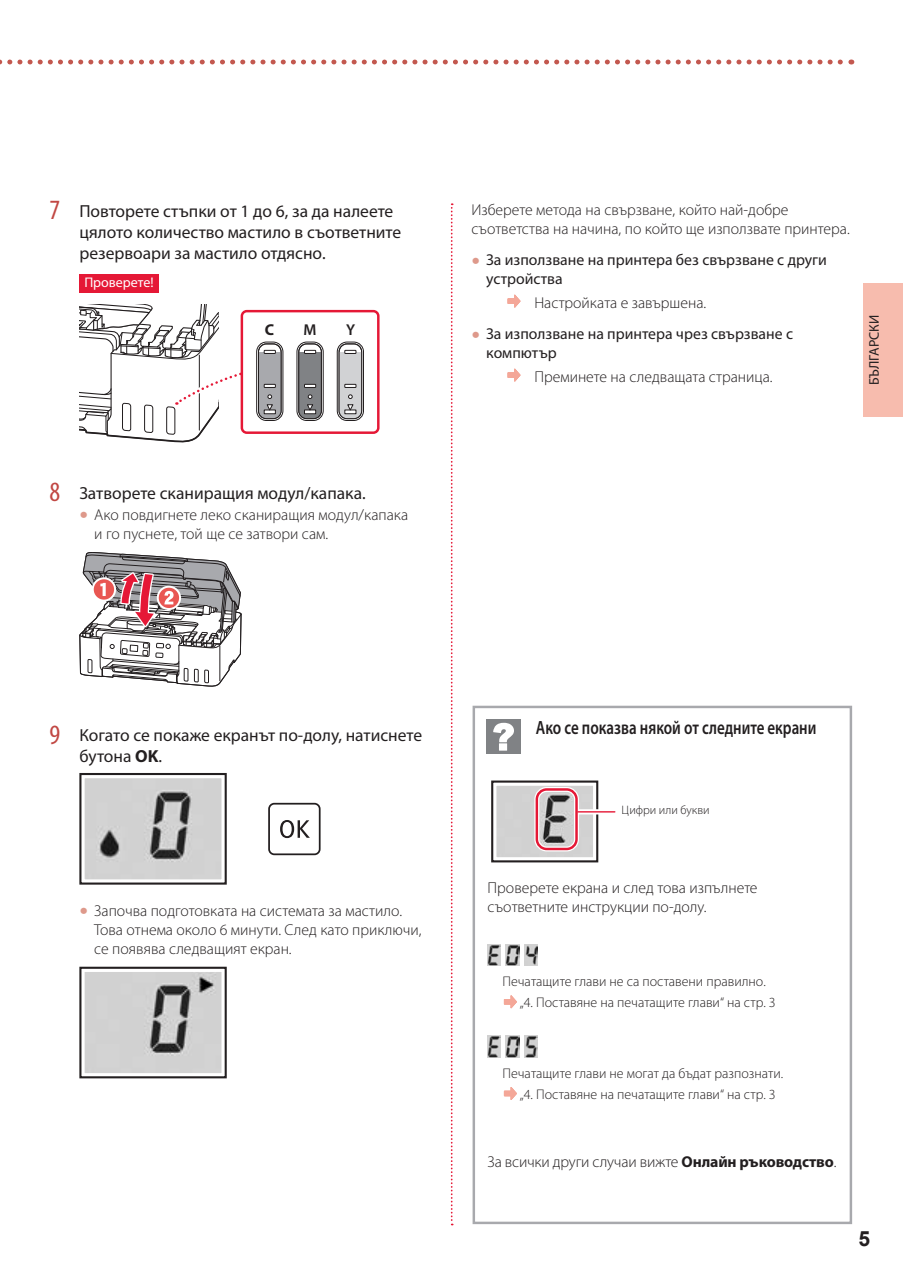
<style>
.page{position:relative;width:903px;height:1275px;background:#fff}
.page>*{position:absolute;margin:0;border:0;box-sizing:border-box;transform-origin:0 0}
.t1{font:700 21px "Arial";color:#231f20}
.t2{font:600 19.25px "Myriad Pro";color:#231f20;scale:.78 1}
.t3{font:17.5px/21px "Myriad Pro";color:#231f20}
.t4{font:300 15.75px/18.9px "Myriad Pro";color:#231f20}
.t5{font:15.75px/18.9px "Myriad Pro";color:#231f20}
.t6{font:600 15.75px "Myriad Pro";color:#231f20}
.t7{font:700 15.75px "Myriad Pro";color:#231f20}
.t8{font:300 14px/20.7px "Myriad Pro";color:#231f20}
.t9{font:14px "Myriad Pro";color:#fff}
.t10{font:14px "Myriad Pro";letter-spacing:-.005em;color:#231f20}
.t11{font:300 12.25px "Myriad Pro";color:#231f20}
.s1{font-stretch:condensed;font-size:28px;color:#c14743}
.s2{font-size:35px;color:#de998b}
.s3{font-weight:300;font-size:35px;color:#de998b}
.s4{font-weight:700}
</style>
<div class="page">
<svg style="left:451px;top:203px;width:2px;height:1022px"></svg>
<div style="left:863px;top:283px;width:40px;height:134px;background:#f7bcae"></div>
<svg style="left:0;top:60px;width:852px;height:4px"></svg>
<div style="left:241px;top:310px;width:138px;height:124px;border:2px solid #e51836;border-radius:5px"></div>
<div style="left:79px;top:274px;width:80px;height:19px;background:#e51836"></div>
<div style="left:337px;top:342px;width:27px;height:79px;border:1px solid #231f20;border-radius:10px"></div>
<div style="left:339px;top:343px;width:23px;height:76px;border:1px solid #231f20;border-radius:8px"></div>
<svg style="left:339px;top:350px;width:23px;height:69px;background:#b9b9bb"></svg>
<div style="left:297px;top:342px;width:26px;height:79px;border:1px solid #231f20;border-radius:10px"></div>
<div style="left:298px;top:343px;width:24px;height:76px;border:1px solid #231f20;border-radius:8px"></div>
<svg style="left:79px;top:305px;width:242px;height:138px"></svg>
<svg style="left:79px;top:552px;width:162px;height:135px"></svg>
<svg style="left:79px;top:773px;width:148px;height:112px;background:#bdbdbd"></svg>
<div style="left:268px;top:803px;width:53px;height:52px;border:2px solid #231f20;border-radius:5px"></div>
<svg style="left:280px;top:820px;width:30px;height:18px"></svg>
<svg style="left:79px;top:966px;width:148px;height:113px;background:#c0bfc0"></svg>
<svg style="left:507px;top:298px;width:6px;height:6px"></svg>
<svg style="left:513px;top:294px;width:8px;height:14px"></svg>
<svg style="left:507px;top:372px;width:6px;height:6px"></svg>
<svg style="left:513px;top:368px;width:8px;height:14px"></svg>
<div style="left:486px;top:719px;width:35px;height:35px;background:#808285"></div>
<div style="left:499px;top:743px;width:8px;height:8px;background:#fff"></div>
<svg style="left:493px;top:723px;width:21px;height:19px"></svg>
<img style="left:488px;top:944px;width:13px;height:21px">
<img style="left:506px;top:944px;width:13px;height:21px">
<img style="left:524px;top:944px;width:13px;height:21px">
<div style="left:504px;top:999px;width:9px;height:5px;background:#f4a798"></div>
<svg style="left:510px;top:995px;width:7px;height:14px"></svg>
<img style="left:488px;top:1036px;width:13px;height:21px">
<img style="left:506px;top:1036px;width:13px;height:21px">
<img style="left:524px;top:1036px;width:13px;height:21px">
<div style="left:504px;top:1091px;width:9px;height:5px;background:#f4a798"></div>
<svg style="left:510px;top:1087px;width:7px;height:13px"></svg>
<div style="left:471px;top:704px;width:382px;height:521px;border:5px solid #fff"></div>
<div style="left:473px;top:706px;width:379px;height:518px;border:2px solid #a8a9ad"></div>
<svg style="left:491px;top:780px;width:108px;height:83px;background:#bcbcbc"></svg>
<svg style="left:579px;top:809px;width:36px;height:5px"></svg>
<div style="left:534px;top:787px;width:45px;height:64px;border:5px solid #fff;border-radius:10px"></div>
<div style="left:536px;top:788px;width:42px;height:62px;border:2px solid #e51836;border-radius:10px"></div>
<hr style="left:578px;top:811px;width:37px;height:1px;background:#e51836">
<p class="t3" style="left:79px;top:200px;width:323px;text-indent:-30px"><span class="s1">7</span> Повторете стъпки от 1 до 6, за да налеете цялото количество мастило в съответните резервоари за мастило отдясно.</p>
<p class="t9" style="left:84px;top:274px;width:71px">Проверете!</p>
<p class="t7" style="left:265px;top:319px;width:11px">C</p>
<p class="t6" style="left:304px;top:320px;width:15px">M</p>
<p class="t6" style="left:346px;top:320px;width:11px">Y</p>
<p class="t3" style="left:50px;top:482px;width:318px"><span class="s1">8</span> Затворете сканиращия модул/капака.</p>
<p class="t4" style="left:94px;top:506px;width:315px;text-indent:-15px"><span class="s2">•</span> Ако повдигнете леко сканиращия модул/капака и го пуснете, той ще се затвори сам.</p>
<p class="t4" style="left:471px;top:201px;width:380px">Изберете метода на свързване, който най-добре съответства на начина, по който ще използвате принтера.</p>
<p class="t5" style="left:486px;top:250px;width:342px;text-indent:-15px"><span class="s3">•</span> За използване на принтера без свързване с други устройства</p>
<p class="t4" style="left:534px;top:294px;width:173px">Настройката е завършена.</p>
<p class="t5" style="left:486px;top:324px;width:308px;text-indent:-15px"><span class="s3">•</span> За използване на принтера чрез свързване с компютър</p>
<p class="t4" style="left:534px;top:368px;width:240px">Преминете на следващата страница.</p>
<p class="t10" style="left:865px;top:385px;width:71px;rotate:-90deg">БЪЛГАРСКИ</p>
<p class="t3" style="left:79px;top:725px;width:344px;text-indent:-30px"><span class="s1">9</span> Когато се покаже екранът по-долу, натиснете бутона <span class="s4">OK</span>.</p>
<p class="t4" style="left:94px;top:901px;width:329px;text-indent:-15px"><span class="s2">•</span> Започва подготовката на системата за мастило.<br>Това отнема около 6 минути. След като приключи, се появява следващият екран.</p>
<p class="t2" style="left:536px;top:715px;width:361px">Ако се показва някой от следните екрани</p>
<p class="t11" style="left:622px;top:803px;width:90px">Цифри или букви</p>
<p class="t4" style="left:488px;top:879px;width:271px">Проверете екрана и след това изпълнете съответните инструкции по-долу.</p>
<p class="t8" style="left:520px;top:971px;width:258px;text-indent:-17px">Печатащите глави не са поставени правилно. „4. Поставяне на печатащите глави“ на стр. 3</p>
<p class="t8" style="left:520px;top:1063px;width:265px;text-indent:-17px">Печатащите глави не могат да бъдат разпознати. „4. Поставяне на печатащите глави“ на стр. 3</p>
<p class="t4" style="left:488px;top:1153px;width:350px">За всички други случаи вижте <span class="s4">Онлайн ръководство</span>.</p>
<h1 class="t1" style="left:858px;top:1223px;width:13px">5</h1>
</div>
